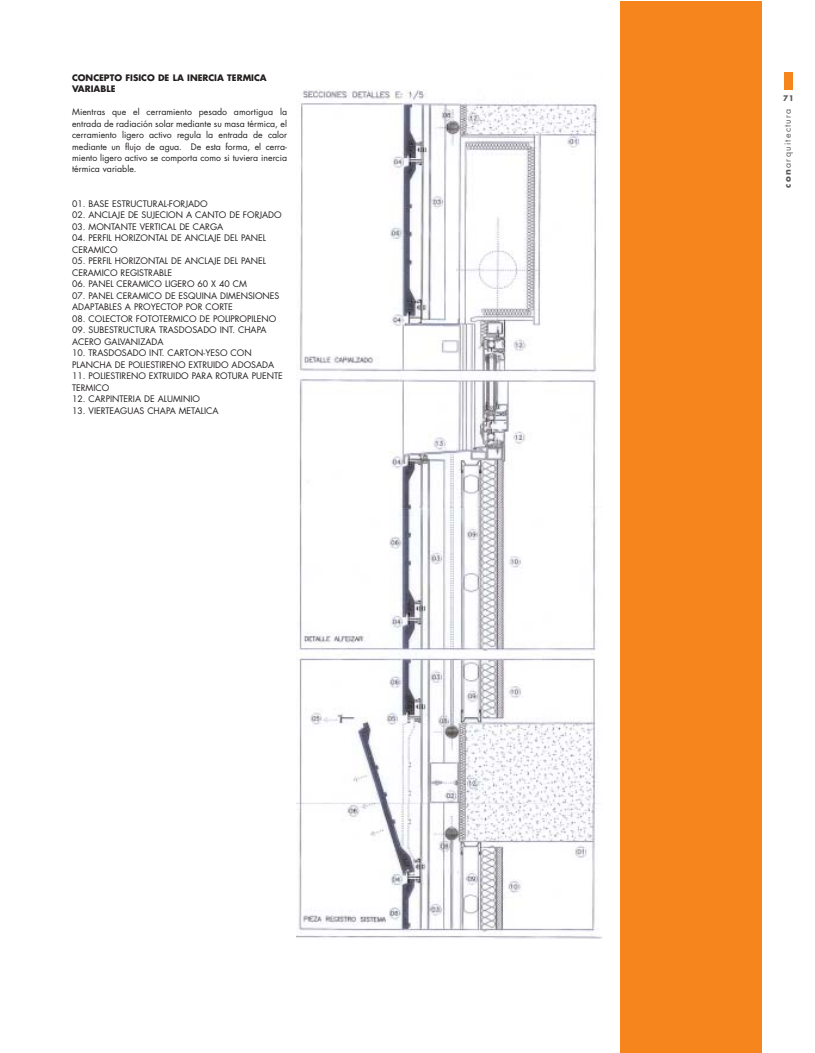
<style>
.page{position:relative;width:815px;height:1053px;background:#fff}
.page>*{position:absolute;margin:0;border:0;box-sizing:border-box;transform-origin:0 0}
.t1{font:8.75px/11.5px "Futura";color:#231f1f}
.t2{font:700 8.75px/11.4px "Futura";color:#231f1f}
.t3{font:8.75px "Futura";letter-spacing:.15em;color:#57585b}
.t4{font:700 7.5px "Futura";color:#57585b}
.s1{font-weight:700}
</style>
<div class="page">
<div style="left:784px;top:72px;width:9px;height:18px;background:#f6851e"></div>
<div style="left:620px;top:1px;width:142px;height:1051px;background:#f6851e"></div>
<img style="left:296px;top:89px;width:306px;height:850px">
<p class="t2" style="left:72px;top:72px;width:196px">CONCEPTO FISICO DE LA INERCIA TERMICA<br>VARIABLE</p>
<p class="t1" style="left:72px;top:107px;width:217px;text-align:justify">Mientras que el cerramiento pesado amortigua la entrada de radiación solar mediante su masa térmica, el cerramiento ligero activo regula la entrada de calor mediante un flujo de agua. De esta forma, el cerra&shy;miento ligero activo se comporta como si tuviera inercia térmica variable.</p>
<p class="t1" style="left:72px;top:199px;width:137px">01. BASE ESTRUCTURAL-FORJADO</p>
<p class="t1" style="left:72px;top:210px;width:211px">02. ANCLAJE DE SUJECION A CANTO DE FORJADO</p>
<p class="t1" style="left:72px;top:222px;width:153px">03. MONTANTE VERTICAL DE CARGA</p>
<p class="t1" style="left:72px;top:233px;width:196px">04. PERFIL HORIZONTAL DE ANCLAJE DEL PANEL<br>CERAMICO</p>
<p class="t1" style="left:72px;top:256px;width:196px">05. PERFIL HORIZONTAL DE ANCLAJE DEL PANEL<br>CERAMICO REGISTRABLE</p>
<p class="t1" style="left:72px;top:279px;width:176px">06. PANEL CERAMICO LIGERO 60 X 40 CM</p>
<p class="t1" style="left:72px;top:291px;width:209px">07. PANEL CERAMICO DE ESQUINA DIMENSIONES<br>ADAPTABLES A PROYECTOP POR CORTE</p>
<p class="t1" style="left:72px;top:313px;width:206px">08. COLECTOR FOTOTERMICO DE POLIPROPILENO</p>
<p class="t1" style="left:72px;top:325px;width:196px">09. SUBESTRUCTURA TRASDOSADO INT. CHAPA<br>ACERO GALVANIZADA</p>
<p class="t1" style="left:72px;top:348px;width:204px">10. TRASDOSADO INT. CARTON-YESO CON<br>PLANCHA DE POLIESTIRENO EXTRUIDO ADOSADA</p>
<p class="t1" style="left:72px;top:371px;width:212px">11. POLIESTIRENO EXTRUIDO PARA ROTURA PUENTE<br>TERMICO</p>
<p class="t1" style="left:72px;top:394px;width:129px">12. CARPINTERIA DE ALUMINIO</p>
<p class="t1" style="left:72px;top:405px;width:148px">13. VIERTEAGUAS CHAPA METALICA</p>
<p class="t4" style="left:783px;top:95px;width:12px">71</p>
<p class="t3" style="left:784px;top:188px;width:81px;rotate:-90deg"><span class="s1">con</span>arquitectura</p>
</div>
